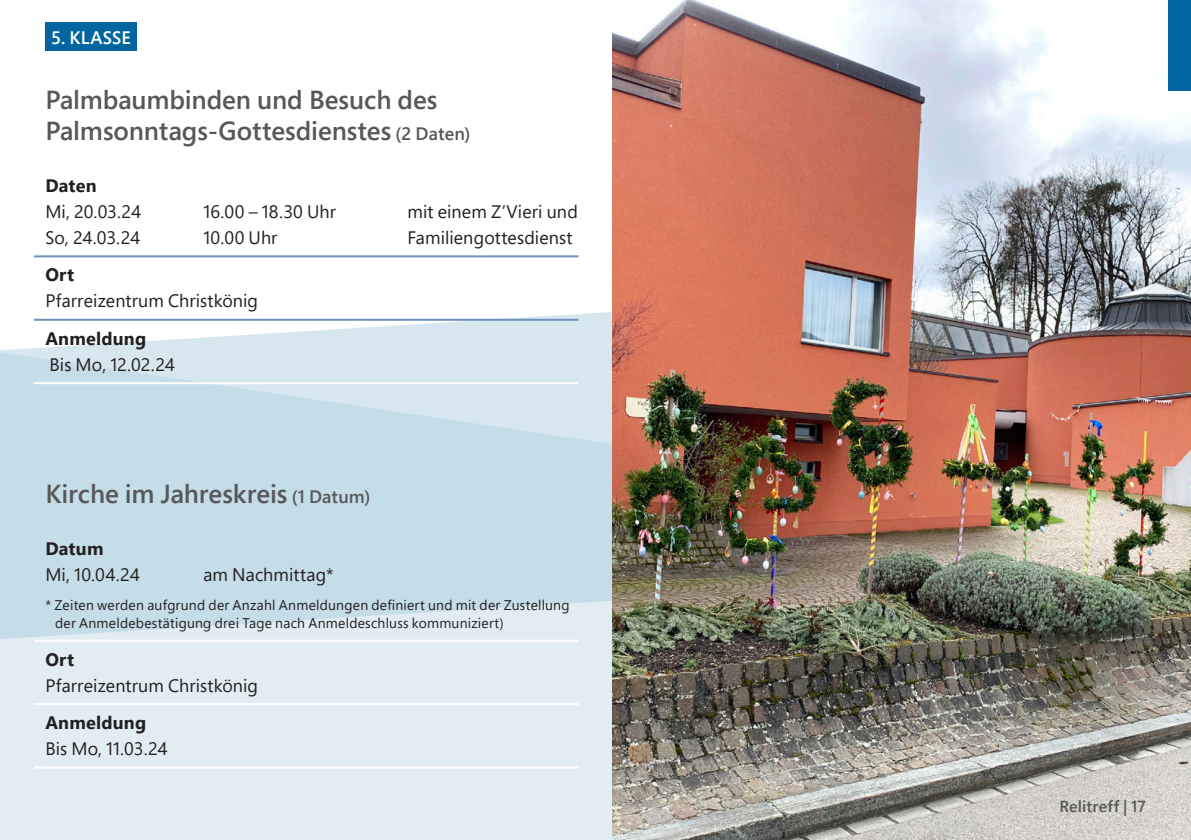
<style>
.page{position:relative;width:1191px;height:840px;background:#fff}
.page>*{position:absolute;margin:0;border:0;box-sizing:border-box;transform-origin:0 0}
.HT{font:600 26px/31.2px "Segoe Pro";color:#57585a}
.GT_Linie{font:18px "Segoe Pro";letter-spacing:.005em;color:#231f20}
.Zwiti{font:700 18px "Segoe Pro";letter-spacing:.015em;color:#231f20}
.GT{font:18px "Segoe Pro";letter-spacing:.005em;color:#231f20}
.t1{font:600 18px "Segoe Pro";letter-spacing:.01em;color:#fff}
.t2{font:600 16px "Segoe Pro";letter-spacing:.01em;color:#57585a}
.GT_Linie-2{font:14px "Segoe Pro";letter-spacing:.015em;color:#231f20}
.s1{font-size:18px}
</style>
<div class="page">
<svg style="left:1px;top:312px;width:611px;height:40px;fill:#d7e7ef"></svg>
<svg style="left:1px;top:352px;width:611px;height:487px;background:#d3e4ee"></svg>
<img style="left:612px;top:0;width:579px;height:839px">
<svg style="left:0;top:350px;width:1px;height:489px"></svg>
<div style="left:1168px;top:0;width:23px;height:91px;background:#01669f"></div>
<div style="left:45px;top:23px;width:92px;height:28px;background:#01669f"></div>
<hr style="left:34px;top:255px;width:544px;height:2px;background:#6d90bd">
<hr style="left:34px;top:318px;width:544px;height:2px;background:#6d90bd">
<hr style="left:34px;top:382px;width:544px;height:2px;background:#fff">
<hr style="left:34px;top:639px;width:544px;height:2px;background:#fff">
<hr style="left:34px;top:702px;width:544px;height:2px;background:#fff">
<hr style="left:34px;top:766px;width:544px;height:2px;background:#fff">
<p class="t1" style="left:51px;top:25px;width:81px">5. KLASSE</p>
<p class="HT" style="left:45px;top:83px;width:426px">Palmbaumbinden und Besuch des<br>Palmsonntags-Gottesdienstes <span class="s1">(2 Daten)</span></p>
<p class="Zwiti" style="left:45px;top:173px;width:53px">Daten</p>
<p class="GT_Linie" style="left:45px;top:199px;width:97px">Mi, 20.03.24</p>
<p class="GT_Linie" style="left:203px;top:199px;width:134px">16.00 – 18.30 Uhr</p>
<p class="GT_Linie" style="left:407px;top:199px;width:172px">mit einem Z’Vieri und</p>
<p class="GT_Linie" style="left:45px;top:225px;width:96px">So, 24.03.24</p>
<p class="GT_Linie" style="left:203px;top:225px;width:76px">10.00 Uhr</p>
<p class="GT_Linie" style="left:407px;top:225px;width:167px">Familiengottesdienst</p>
<p class="Zwiti" style="left:45px;top:262px;width:30px">Ort</p>
<p class="GT_Linie" style="left:45px;top:288px;width:214px">Pfarreizentrum Christkönig</p>
<p class="Zwiti" style="left:45px;top:325px;width:102px">Anmeldung</p>
<p class="GT_Linie" style="left:50px;top:352px;width:127px">Bis Mo, 12.02.24</p>
<p class="HT" style="left:45px;top:477px;width:326px">Kirche im Jahreskreis <span class="s1">(1 Datum)</span></p>
<p class="Zwiti" style="left:45px;top:535px;width:60px">Datum</p>
<p class="GT" style="left:45px;top:562px;width:96px">Mi, 10.04.24</p>
<p class="GT" style="left:203px;top:562px;width:132px">am Nachmittag*</p>
<p class="GT_Linie-2" style="left:45px;top:595px;width:526px">* Zeiten werden aufgrund der Anzahl Anmeldungen definiert und mit der Zustellung</p>
<p class="GT_Linie-2" style="left:55px;top:613px;width:450px">der Anmeldebestätigung drei Tage nach Anmeldeschluss kommuniziert)</p>
<p class="Zwiti" style="left:45px;top:646px;width:30px">Ort</p>
<p class="GT_Linie" style="left:45px;top:672px;width:214px">Pfarreizentrum Christkönig</p>
<p class="Zwiti" style="left:45px;top:709px;width:102px">Anmeldung</p>
<p class="GT_Linie" style="left:45px;top:736px;width:124px">Bis Mo, 11.03.24</p>
<p class="t2" style="left:1059px;top:795px;width:88px">Relitreff | 17</p>
</div>
